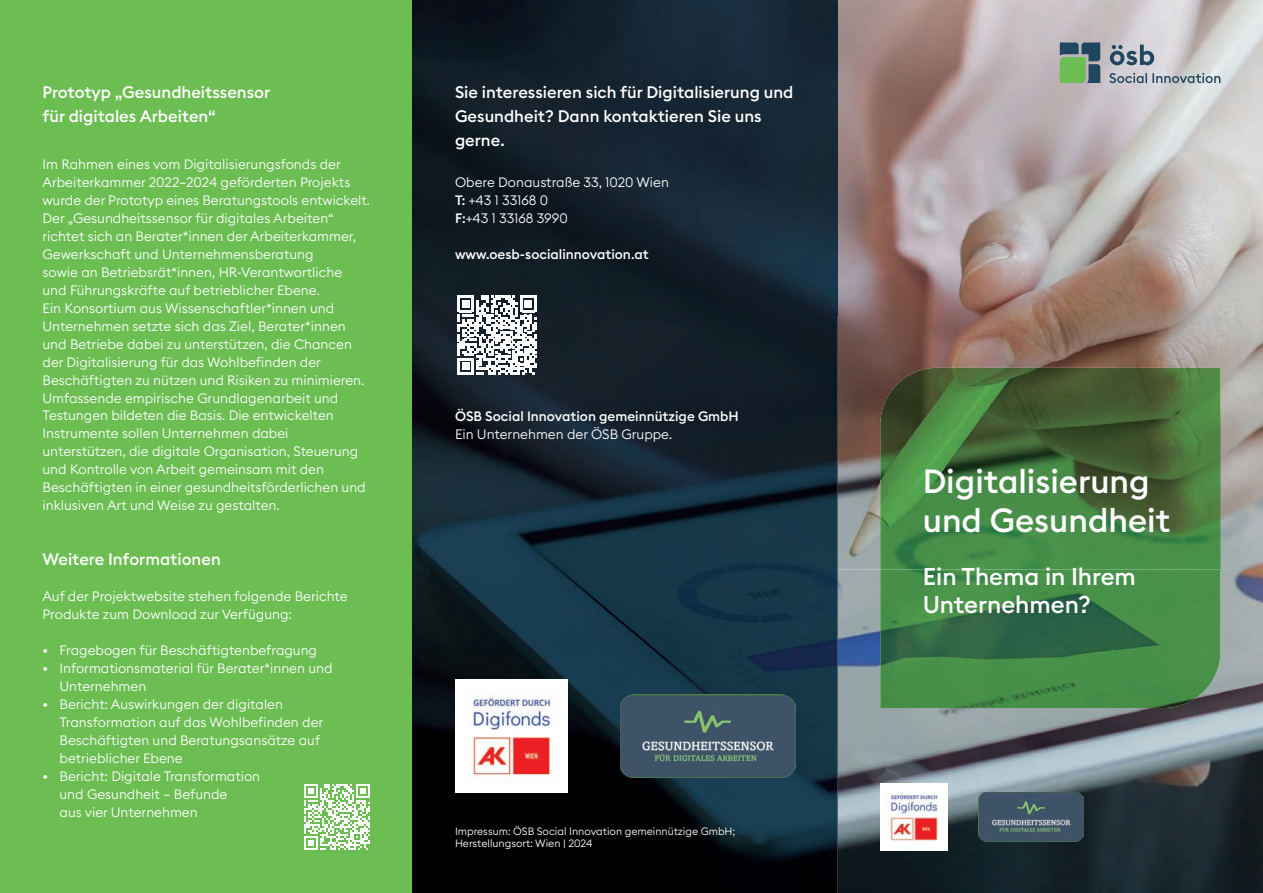
<style>
.page{position:relative;width:1263px;height:893px;background:#fff}
.page>*{position:absolute;margin:0;border:0;box-sizing:border-box;transform-origin:0 0}
.t1{font:500 33px/39.6px "Euclid Square";color:#fff}
.t2{font:500 24px/28.8px "Euclid Square";color:#fff}
.t3{font:500 16.5px/24px "Euclid Square";color:#fff}
.t4{font:300 13.5px/18px "Euclid Square";color:#fff}
.t5{font:500 13.5px "Euclid Square";color:#fff}
.t6{font:300 10.5px/12px "Euclid Square";color:#fff}
.s1{font-weight:500}
</style>
<div class="page">
<img style="left:838px;top:569px;width:425px;height:324px">
<div style="left:0;top:0;width:412px;height:893px;background:#6cbe53"></div>
<img style="left:891px;top:0;width:372px;height:414px">
<img style="left:839px;top:0;width:52px;height:569px">
<img style="left:1220px;top:414px;width:43px;height:155px">
<svg style="left:1060px;top:43px;width:40px;height:40px;background:#558766"></svg>
<svg style="left:1110px;top:45px;width:44px;height:20px"></svg>
<svg style="left:1109px;top:73px;width:111px;height:10px"></svg>
<img style="left:412px;top:0;width:426px;height:893px">
<img style="left:838px;top:0;width:1px;height:569px">
<img style="left:880px;top:783px;width:67px;height:67px">
<img style="left:979px;top:792px;width:104px;height:49px">
<img style="left:880px;top:368px;width:340px;height:340px">
<svg style="left:304px;top:784px;width:66px;height:66px"></svg>
<svg style="left:457px;top:295px;width:80px;height:80px"></svg>
<img style="left:455px;top:680px;width:112px;height:112px">
<img style="left:620px;top:695px;width:175px;height:82px">
<p class="t3" style="left:43px;top:81px;width:229px">Prototyp „Gesundheitssensor für digitales Arbeiten“</p>
<p class="t4" style="left:43px;top:155px;width:329px">Im Rahmen eines vom Digitalisierungsfonds der Arbeiterkammer 2022–2024 geförderten Projekts wurde der Prototyp eines Beratungstools entwickelt.<br>Der „Gesundheitssensor für digitales Arbeiten“ richtet sich an Berater*innen der Arbeiterkammer, Gewerkschaft und Unternehmensberatung<br>sowie an Betriebsrät*innen, HR-Verantwortliche<br>und Führungskräfte auf betrieblicher Ebene.<br>Ein Konsortium aus Wissenschaftler*innen und Unternehmen setzte sich das Ziel, Berater*innen und Betriebe dabei zu unterstützen, die Chancen der Digitalisierung für das Wohlbefinden der Beschäftigten zu nützen und Risiken zu minimieren.<br>Umfassende empirische Grundlagenarbeit und Testungen bildeten die Basis. Die entwickelten Instrumente sollen Unternehmen dabei unterstützen, die digitale Organisation, Steuerung und Kontrolle von Arbeit gemeinsam mit den Beschäftigten in einer gesundheitsförderlichen und inklusiven Art und Weise zu gestalten.</p>
<p class="t3" style="left:43px;top:548px;width:180px">Weitere Informationen</p>
<p class="t4" style="left:43px;top:587px;width:307px">Auf der Projektwebsite stehen folgende Berichte<br>Produkte zum Download zur Verfügung:</p>
<p class="t4" style="left:43px;top:641px;width:276px">• Fragebogen für Beschäftigtenbefragung</p>
<p class="t4" style="left:60px;top:659px;width:274px;text-indent:-17px">• Informationsmaterial für Berater*innen und<br>Unternehmen</p>
<p class="t4" style="left:60px;top:695px;width:265px;text-indent:-17px">• Bericht: Auswirkungen der digitalen Transformation auf das Wohlbefinden der Beschäftigten und Beratungsansätze auf betrieblicher Ebene</p>
<p class="t4" style="left:60px;top:767px;width:202px;text-indent:-17px">• Bericht: Digitale Transformation und Gesundheit – Befunde<br>aus vier Unternehmen</p>
<p class="t3" style="left:455px;top:81px;width:340px">Sie interessieren sich für Digitalisierung und<br>Gesundheit? Dann kontaktieren Sie uns gerne.</p>
<p class="t4" style="left:455px;top:173px;width:215px">Obere Donaustraße 33, 1020 Wien<br><span class="s1">T:</span> +43 1 33168 0<br><span class="s1">F:</span>+43 1 33168 3990</p>
<p class="t5" style="left:455px;top:245px;width:195px">www.oesb-socialinnovation.at</p>
<p class="t5" style="left:455px;top:407px;width:285px">ÖSB Social Innovation gemeinnützige GmbH</p>
<p class="t4" style="left:455px;top:425px;width:219px">Ein Unternehmen der ÖSB Gruppe.</p>
<p class="t6" style="left:455px;top:825px;width:282px">Impressum: ÖSB Social Innovation gemeinnützige GmbH;<br>Herstellungsort: Wien | 2024</p>
<h1 class="t1" style="left:923px;top:461px;width:249px">Digitalisierung und Gesundheit</h1>
<h2 class="t2" style="left:923px;top:562px;width:215px">Ein Thema in Ihrem<br>Unternehmen?</h2>
</div>
